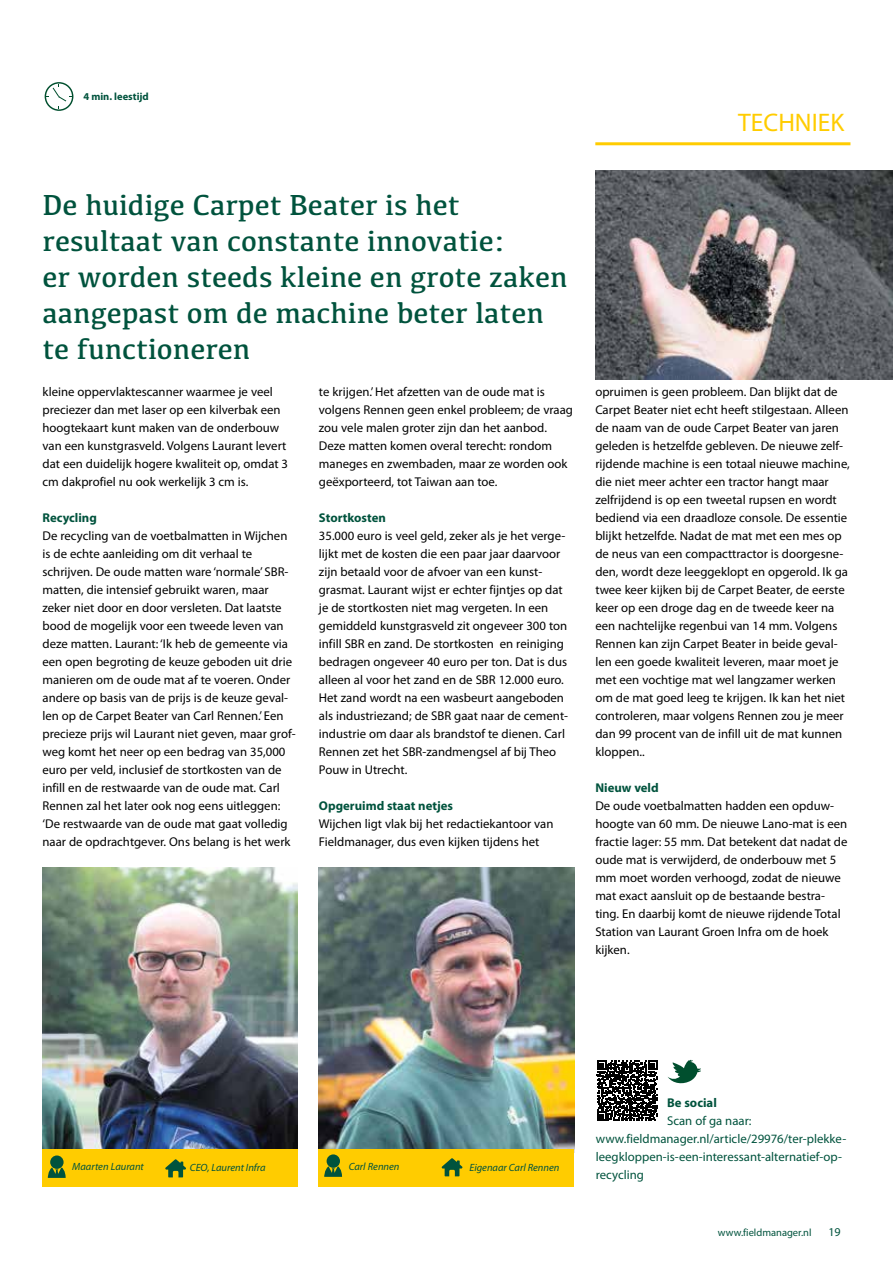
<style>
.page{position:relative;width:893px;height:1263px;background:#fff}
.page>*{position:absolute;margin:0;border:0;box-sizing:border-box;transform-origin:0 0}
.t1{font:30px/36px "Kefa";color:#00533d}
.t2{font:25.5px "Myriad Pro";color:#fc0}
.t3{font:12.75px/18px "Myriad Pro";color:#000}
.t4{font:12.75px/18px "Myriad Pro";color:#00533d}
.t5{font:700 12.75px "Myriad Pro";color:#00533d}
.t6{font:12px "Myriad Pro";color:#00533d}
.t7{font:italic 10.5px "Myriad Pro";color:#00533d}
.t8{font:10.5px "Myriad Pro";color:#00533d}
.t9{font:700 10.5px "Myriad Pro";color:#00533d}
</style>
<div class="page">
<hr style="left:595px;top:142px;width:255px;height:3px;background:#fc0">
<svg style="left:45px;top:82px;width:28px;height:29px"></svg>
<img style="left:43px;top:867px;width:255px;height:283px">
<img style="left:319px;top:867px;width:255px;height:283px">
<div style="left:43px;top:1150px;width:255px;height:37px;background:#fc0"></div>
<div style="left:319px;top:1150px;width:255px;height:37px;background:#fc0"></div>
<svg style="left:48px;top:1167px;width:18px;height:11px"></svg>
<div style="left:50px;top:1155px;width:14px;height:14px;background:#00533d;border-radius:50%"></div>
<svg style="left:324px;top:1166px;width:18px;height:11px"></svg>
<div style="left:327px;top:1154px;width:13px;height:14px;background:#00533d;border-radius:50%"></div>
<svg style="left:165px;top:1159px;width:21px;height:18px"></svg>
<svg style="left:442px;top:1158px;width:20px;height:18px"></svg>
<img style="left:595px;top:170px;width:298px;height:209px">
<svg style="left:596px;top:1060px;width:62px;height:57px"></svg>
<svg style="left:597px;top:1060px;width:60px;height:61px"></svg>
<svg style="left:668px;top:1060px;width:32px;height:23px"></svg>
<p class="t9" style="left:83px;top:90px;width:67px">4 min. leestijd</p>
<h2 class="t2" style="left:738px;top:107px;width:107px">TECHNIEK</h2>
<h1 class="t1" style="left:43px;top:186px;width:527px">De huidige Carpet Beater is het resultaat van constante innovatie:<br>er worden steeds kleine en grote zaken aangepast om de machine beter laten te functioneren</h1>
<p class="t3" style="left:43px;top:383px;width:247px">kleine oppervlaktescanner waarmee je veel preciezer dan met laser op een kilverbak een hoogtekaart kunt maken van de onderbouw van een kunstgrasveld. Volgens Laurant levert dat een duidelijk hogere kwaliteit op, omdat 3 cm dakprofiel nu ook werkelijk 3 cm is.</p>
<p class="t5" style="left:43px;top:509px;width:56px">Recycling</p>
<p class="t3" style="left:43px;top:527px;width:255px">De recycling van de voetbalmatten in Wijchen is de echte aanleiding om dit verhaal te schrijven. De oude matten ware ‘normale’ SBR&shy;matten, die intensief gebruikt waren, maar zeker niet door en door versleten. Dat laatste bood de mogelijk voor een tweede leven van deze matten. Laurant: ‘Ik heb de gemeente via een open begroting de keuze geboden uit drie manieren om de oude mat af te voeren. Onder andere op basis van de prijs is de keuze geval&shy;len op de Carpet Beater van Carl Rennen.’ Een precieze prijs wil Laurant niet geven, maar grof&shy;weg komt het neer op een bedrag van 35,000 euro per veld, inclusief de stortkosten van de infill en de restwaarde van de oude mat. Carl Rennen zal het later ook nog eens uitleggen: ‘De restwaarde van de oude mat gaat volledig naar de opdrachtgever. Ons belang is het werk</p>
<p class="t3" style="left:319px;top:383px;width:256px">te krijgen.’ Het afzetten van de oude mat is volgens Rennen geen enkel probleem; de vraag zou vele malen groter zijn dan het aanbod.<br>Deze matten komen overal terecht: rondom maneges en zwembaden, maar ze worden ook geëxporteerd, tot Taiwan aan toe.</p>
<p class="t5" style="left:319px;top:509px;width:69px">Stortkosten</p>
<p class="t3" style="left:319px;top:527px;width:251px">35.000 euro is veel geld, zeker als je het verge&shy;lijkt met de kosten die een paar jaar daarvoor zijn betaald voor de afvoer van een kunst&shy;grasmat. Laurant wijst er echter fijntjes op dat je de stortkosten niet mag vergeten. In een gemiddeld kunstgrasveld zit ongeveer 300 ton infill SBR en zand. De stortkosten en reiniging bedragen ongeveer 40 euro per ton. Dat is dus alleen al voor het zand en de SBR 12.000 euro.<br>Het zand wordt na een wasbeurt aangeboden als industriezand; de SBR gaat naar de cement&shy;industrie om daar als brandstof te dienen. Carl Rennen zet het SBR-zandmengsel af bij Theo Pouw in Utrecht.</p>
<p class="t5" style="left:319px;top:798px;width:136px">Opgeruimd staat netjes</p>
<p class="t3" style="left:319px;top:815px;width:236px">Wijchen ligt vlak bij het redactiekantoor van<br>Fieldmanager, dus even kijken tijdens het</p>
<p class="t3" style="left:595px;top:383px;width:256px">opruimen is geen probleem. Dan blijkt dat de Carpet Beater niet echt heeft stilgestaan. Alleen de naam van de oude Carpet Beater van jaren geleden is hetzelfde gebleven. De nieuwe zelf&shy;rijdende machine is een totaal nieuwe machine, die niet meer achter een tractor hangt maar zelfrijdend is op een tweetal rupsen en wordt bediend via een draadloze console. De essentie blijkt hetzelfde. Nadat de mat met een mes op de neus van een compacttractor is doorgesne&shy;den, wordt deze leeggeklopt en opgerold. Ik ga twee keer kijken bij de Carpet Beater, de eerste keer op een droge dag en de tweede keer na een nachtelijke regenbui van 14 mm. Volgens Rennen kan zijn Carpet Beater in beide geval&shy;len een goede kwaliteit leveren, maar moet je met een vochtige mat wel langzamer werken om de mat goed leeg te krijgen. Ik kan het niet controleren, maar volgens Rennen zou je meer dan 99 procent van de infill uit de mat kunnen kloppen..</p>
<p class="t5" style="left:595px;top:780px;width:65px">Nieuw veld</p>
<p class="t3" style="left:595px;top:797px;width:254px">De oude voetbalmatten hadden een opduw&shy;hoogte van 60 mm. De nieuwe Lano-mat is een fractie lager: 55 mm. Dat betekent dat nadat de oude mat is verwijderd, de onderbouw met 5 mm moet worden verhoogd, zodat de nieuwe mat exact aansluit op de bestaande bestra&shy;ting. En daarbij komt de nieuwe rijdende Total Station van Laurant Groen Infra om de hoek kijken.</p>
<p class="t7" style="left:72px;top:1160px;width:73px">Maarten Laurant</p>
<p class="t7" style="left:190px;top:1161px;width:77px">CEO, Laurent Infra</p>
<p class="t7" style="left:349px;top:1160px;width:52px">Carl Rennen</p>
<p class="t7" style="left:469px;top:1161px;width:92px">Eigenaar Carl Rennen</p>
<p class="t5" style="left:667px;top:1094px;width:51px">Be social</p>
<p class="t4" style="left:596px;top:1112px;width:252px;text-indent:71px">Scan of ga naar: www.fieldmanager.nl/article/29976/ter-plekke&shy;leegkloppen-is-een-interessant-alternatief-op&shy;recycling</p>
<p class="t8" style="left:718px;top:1226px;width:95px">www.fieldmanager.nl</p>
<p class="t6" style="left:828px;top:1224px;width:14px">19</p>
</div>
